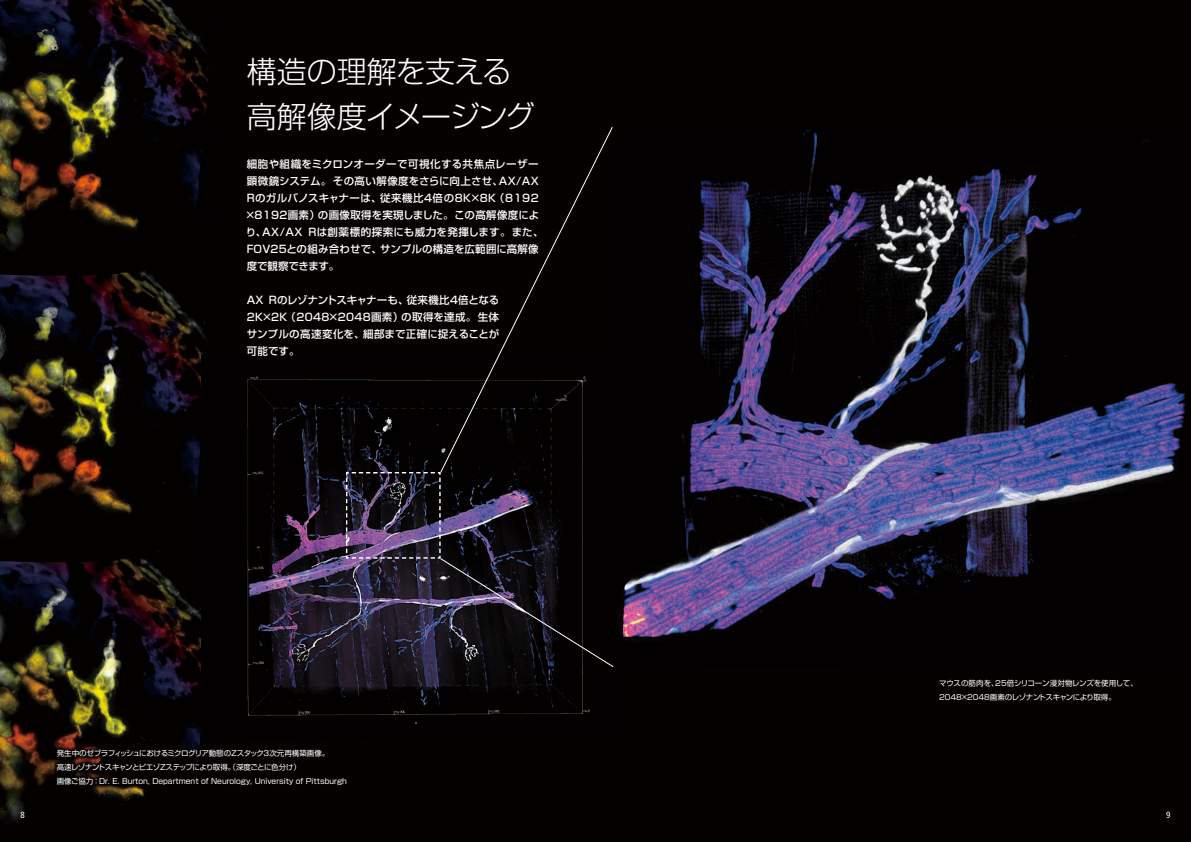
<style>
.page{position:relative;width:1191px;height:842px;background:#050101}
.page>*{position:absolute;margin:0;border:0;box-sizing:border-box;transform-origin:0 0}
.t1{font:300 30px/45px "Shin Go Pro";letter-spacing:-.03em;color:#fff}
.t2{font:500 10.5px/17px "Shin Go Pro";letter-spacing:.025em;color:#fff}
.t3{font:condensed 9px "Frutiger LT Std";color:#fff}
.t4{font:7.5px/14px "Shin Go Pro";letter-spacing:-.01em;color:#fff}
</style>
<div class="page">
<img style="left:0;top:0;width:208px;height:821px">
<img style="left:201px;top:355px;width:389px;height:384px">
<img style="left:622px;top:129px;width:564px;height:509px">
<div style="left:241px;top:51px;width:304px;height:311px;background:#050101"></div>
<div style="left:52px;top:745px;width:300px;height:45px;background:#050101"></div>
<svg style="left:440px;top:127px;width:173px;height:344px"></svg>
<svg style="left:345px;top:471px;width:269px;height:197px"></svg>
<h1 class="t1" style="left:247px;top:46px;width:290px">構造の理解を支える高解像度イメージング</h1>
<p class="t2" style="left:245px;top:154px;width:300px">細胞や組織をミクロンオーダーで可視化する共焦点レーザー顕微鏡システム。その高い解像度をさらに向上させ、AX/AX<br>Rのガルバノスキャナーは、従来機比4倍の8K×8K（8192 ×8192画素）の画像取得を実現しました。この高解像度により、AX/AX Rは創薬標的探索にも威力を発揮します。また、<br>FOV25との組み合わせで、サンプルの構造を広範囲に高解像度で観察できます。</p>
<p class="t2" style="left:247px;top:290px;width:254px;text-align:justify">AX Rのレゾナントスキャナーも、従来機比４倍となる2K×2K（2048×2048画素）の取得を達成。生体サンプルの高速変化を、細部まで正確に捉えることが可能です。</p>
<p class="t4" style="left:57px;top:746px;width:292px">発生中のゼブラフィッシュにおけるミクログリア動態のZスタック3次元再構築画像。<br>高速レゾナントスキャンとピエゾZステップにより取得。（深度ごとに色分け）<br>画像ご協力：Dr. E. Burton, Department of Neurology, University of Pittsburgh</p>
<p class="t4" style="left:939px;top:675px;width:200px">マウスの筋肉を、25倍シリコーン浸対物レンズを使用して、<br>2048×2048画素のレゾナントスキャンにより取得。</p>
<p class="t3" style="left:21px;top:810px;width:6px">8</p>
<p class="t3" style="left:1166px;top:810px;width:6px">9</p>
</div>
